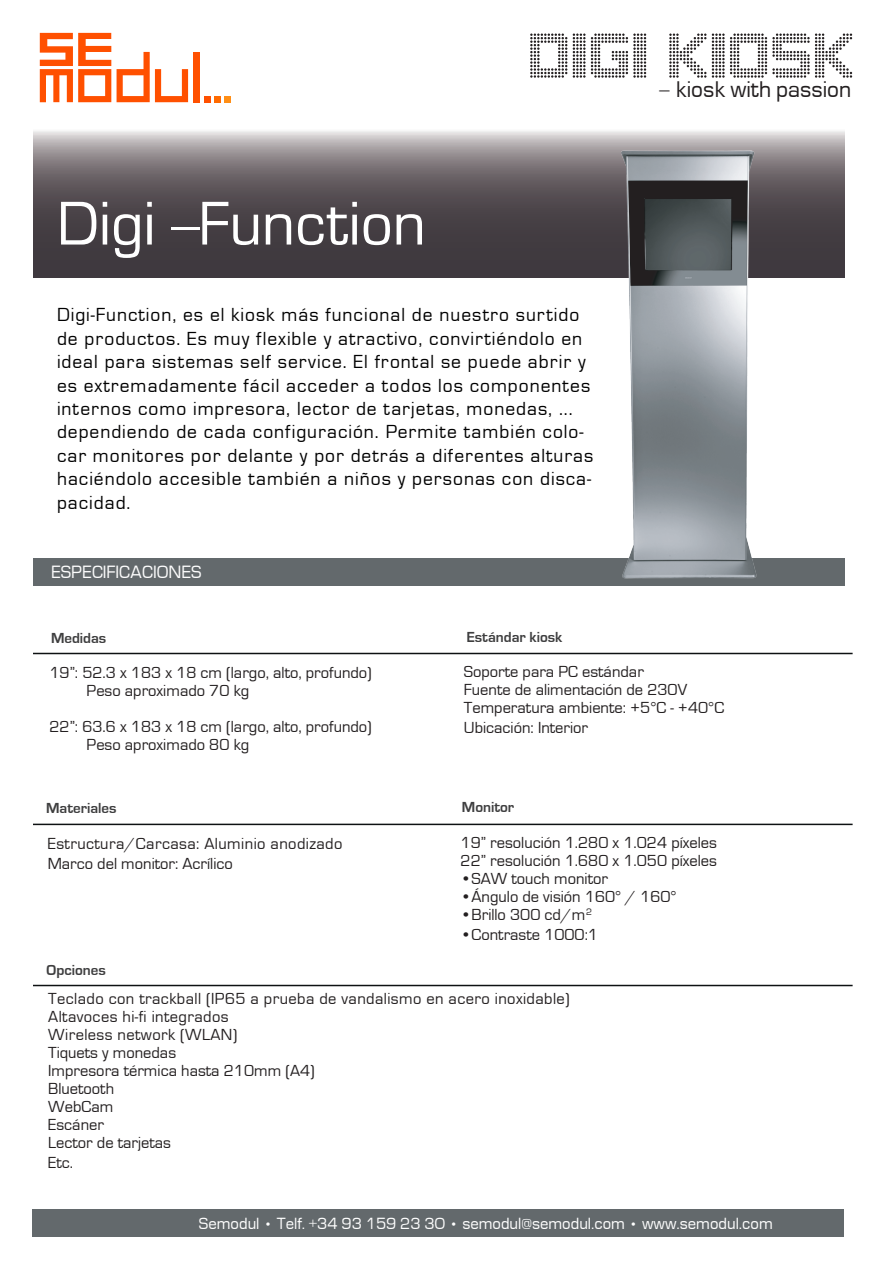
<style>
.page{position:relative;width:893px;height:1263px;background:#fff}
.page>*{position:absolute;margin:0;border:0;box-sizing:border-box;transform-origin:0 0}
.t1{font:57px "Europe";color:#fff}
.t2{font:21px "Europe";color:#231f20}
.t3{font:19.5px/23.4px "Eurostar";letter-spacing:.05em;color:#000001}
.t4{font:16.5px/18px "Eurostar";color:#231f20}
.t5{font:16.5px/18px "Eurostar";letter-spacing:.025em;color:#231f20}
.t6{font:16.5px "Europe";color:#fdfdfd}
.t7{font:15px "Europe";color:#fff}
.t8{font:700 15px "Eurostile";color:#3e3e3f}
</style>
<div class="page">
<svg style="left:33px;top:131px;width:501px;height:146px;background:#645d62"></svg>
<div style="left:33px;top:559px;width:811px;height:27px;background:#63696c"></div>
<div style="left:32px;top:1209px;width:812px;height:27px;background:#63696c"></div>
<img style="left:534px;top:131px;width:311px;height:455px">
<hr style="left:33px;top:653px;width:820px;height:1px;background:#0e1113">
<hr style="left:33px;top:824px;width:820px;height:1px;background:#0e1113">
<hr style="left:33px;top:985px;width:820px;height:1px;background:#0e1113">
<svg style="left:530px;top:34px;width:37px;height:44px"></svg>
<svg style="left:573px;top:34px;width:73px;height:44px"></svg>
<svg style="left:669px;top:34px;width:37px;height:44px"></svg>
<svg style="left:712px;top:34px;width:140px;height:44px"></svg>
<svg style="left:205px;top:96px;width:16px;height:6px"></svg>
<div style="left:224px;top:96px;width:7px;height:6px;background:#ff8e16"></div>
<svg style="left:117px;top:52px;width:71px;height:50px"></svg>
<div style="left:193px;top:52px;width:6px;height:50px;background:#ff5000"></div>
<svg style="left:40px;top:33px;width:71px;height:69px"></svg>
<h1 class="t1" style="left:57px;top:194px;width:370px">Digi -Function</h1>
<p class="t3" style="left:57px;top:303px;width:538px">Digi-Function, es el kiosk más funcional de nuestro surtido de productos. Es muy flexible y atractivo, convirtiéndolo en ideal para sistemas self service. El frontal se puede abrir y es extremadamente fácil acceder a todos los componentes internos como impresora, lector de tarjetas, monedas, ... dependiendo de cada configuración. Permite también colo&shy;car monitores por delante y por detrás a diferentes alturas haciéndolo accesible también a niños y personas con disca&shy;pacidad.</p>
<p class="t6" style="left:51px;top:564px;width:152px">ESPECIFICACIONES</p>
<p class="t2" style="left:659px;top:79px;width:194px">- kiosk with passion</p>
<p class="t8" style="left:51px;top:630px;width:57px">Medidas</p>
<p class="t8" style="left:467px;top:629px;width:97px">Estándar kiosk</p>
<p class="t4" style="left:87px;top:663px;width:287px;text-indent:-37px">19”: 52.3 x 183 x 18 cm (largo, alto, profundo)<br>Peso aproximado 70 kg</p>
<p class="t4" style="left:87px;top:717px;width:287px;text-indent:-37px">22”: 63.6 x 183 x 18 cm (largo, alto, profundo)<br>Peso aproximado 80 kg</p>
<p class="t4" style="left:464px;top:662px;width:262px">Soporte para PC estándar<br>Fuente de alimentación de 230V<br>Temperatura ambiente: +5°C - +40°C</p>
<p class="t4" style="left:464px;top:718px;width:126px">Ubicación: Interior</p>
<p class="t8" style="left:46px;top:800px;width:72px">Materiales</p>
<p class="t8" style="left:462px;top:799px;width:54px">Monitor</p>
<p class="t5" style="left:48px;top:833px;width:296px;line-height:19.8px">Estructura/Carcasa: Aluminio anodizado<br>Marco del monitor: Acrílico</p>
<p class="t4" style="left:461px;top:833px;width:258px">19” resolución 1.280 x 1.024 píxeles<br>22” resolución 1.680 x 1.050 píxeles</p>
<p class="t4" style="left:461px;top:869px;width:149px">•SAW touch monitor</p>
<p class="t4" style="left:461px;top:887px;width:217px">•Ángulo de visión 160° / 160°</p>
<p class="t4" style="left:461px;top:905px;width:133px">•Brillo 300 cd/m<sup>2</sup></p>
<p class="t4" style="left:461px;top:925px;width:139px">•Contraste 1000:1</p>
<p class="t8" style="left:47px;top:962px;width:61px">Opciones</p>
<p class="t5" style="left:48px;top:989px;width:523px">Teclado con trackball (IP65 a prueba de vandalismo en acero inoxidable)<br>Altavoces hi-fi integrados<br>Wireless network (WLAN)<br>Tiquets y monedas<br>Impresora térmica hasta 210mm (A4)<br>Bluetooth<br>WebCam<br>Escáner<br>Lector de tarjetas</p>
<p class="t4" style="left:48px;top:1153px;width:26px">Etc.</p>
<p class="t7" style="left:199px;top:1215px;width:575px">Semodul • Telf. +34 93 159 23 30 • semodul@semodul.com • www.semodul.com</p>
</div>
